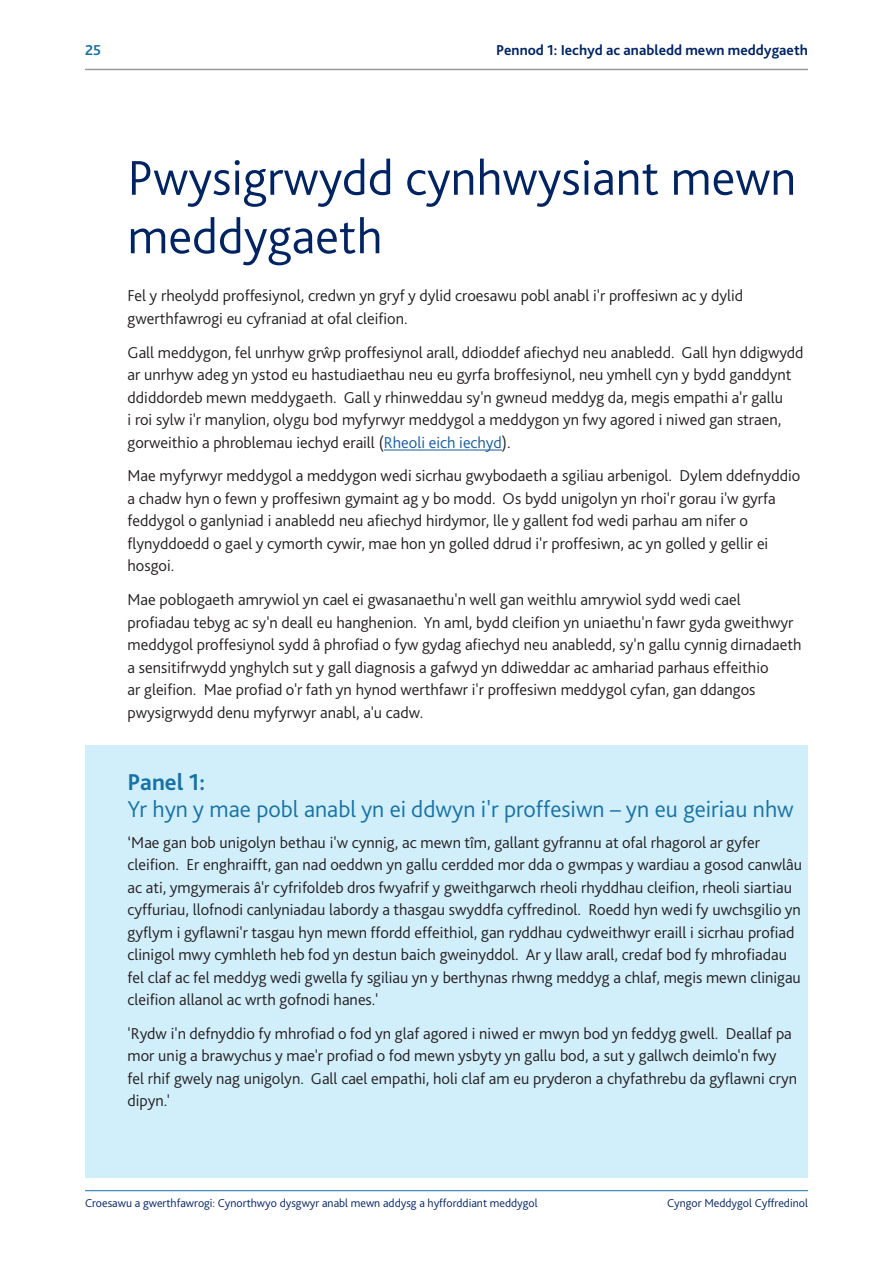
<style>
.page{position:relative;width:893px;height:1263px;background:#fff}
.page>*{position:absolute;margin:0;border:0;box-sizing:border-box;transform-origin:0 0}
.t1{font:300 51px/58.5px "Bliss 2";color:#002361}
.t2{font:300 24px "Bliss 2";color:#1872a3}
.t3{font:700 24px "Bliss 2";color:#1872a3}
.t4{font:300 16.5px/22.5px "Bliss 2";color:#231f20}
.t5{font:700 15px "Bliss 2";color:#002361}
.t6{font:700 15px "Bliss 2";color:#1872a3}
.t7{font:300 12px "Bliss 2";color:#002361}
.s1{color:#175d9e}
</style>
<div class="page">
<hr style="left:85px;top:69px;width:723px;height:1px;background:#9b9b9b">
<hr style="left:85px;top:1190px;width:723px;height:1px;background:#1872a3">
<div style="left:85px;top:746px;width:723px;height:432px;background:#d1eefb"></div>
<hr style="left:384px;top:450px;width:118px;height:1px;background:#175d9e">
<p class="t6" style="left:85px;top:41px;width:17px">25</p>
<p class="t5" style="left:496px;top:41px;width:313px">Pennod 1: Iechyd ac anabledd mewn meddygaeth</p>
<h1 class="t1" style="left:128px;top:147px;width:670px">Pwysigrwydd cynhwysiant mewn meddygaeth</h1>
<p class="t4" style="left:128px;top:284px;width:617px">Fel y rheolydd proffesiynol, credwn yn gryf y dylid croesawu pobl anabl i'r proffesiwn ac y dylid gwerthfawrogi eu cyfraniad at ofal cleifion.</p>
<p class="t4" style="left:128px;top:340px;width:678px">Gall meddygon, fel unrhyw grŵp proffesiynol arall, ddioddef afiechyd neu anabledd. Gall hyn ddigwydd ar unrhyw adeg yn ystod eu hastudiaethau neu eu gyrfa broffesiynol, neu ymhell cyn y bydd ganddynt ddiddordeb mewn meddygaeth. Gall y rhinweddau sy'n gwneud meddyg da, megis empathi a'r gallu<br>i roi sylw i'r manylion, olygu bod myfyrwyr meddygol a meddygon yn fwy agored i niwed gan straen, gorweithio a phroblemau iechyd eraill (<span class="s1">Rheoli eich iechyd</span>).</p>
<p class="t4" style="left:128px;top:464px;width:674px">Mae myfyrwyr meddygol a meddygon wedi sicrhau gwybodaeth a sgiliau arbenigol. Dylem ddefnyddio a chadw hyn o fewn y proffesiwn gymaint ag y bo modd. Os bydd unigolyn yn rhoi'r gorau i'w gyrfa feddygol o ganlyniad i anabledd neu afiechyd hirdymor, lle y gallent fod wedi parhau am nifer o flynyddoedd o gael y cymorth cywir, mae hon yn golled ddrud i'r proffesiwn, ac yn golled y gellir ei hosgoi.</p>
<p class="t4" style="left:128px;top:588px;width:676px">Mae poblogaeth amrywiol yn cael ei gwasanaethu'n well gan weithlu amrywiol sydd wedi cael profiadau tebyg ac sy'n deall eu hanghenion. Yn aml, bydd cleifion yn uniaethu'n fawr gyda gweithwyr meddygol proffesiynol sydd â phrofiad o fyw gydag afiechyd neu anabledd, sy'n gallu cynnig dirnadaeth a sensitifrwydd ynghylch sut y gall diagnosis a gafwyd yn ddiweddar ac amhariad parhaus effeithio<br>ar gleifion. Mae profiad o'r fath yn hynod werthfawr i'r proffesiwn meddygol cyfan, gan ddangos pwysigrwydd denu myfyrwyr anabl, a'u cadw.</p>
<h2 class="t3" style="left:128px;top:767px;width:79px">Panel 1:</h2>
<h2 class="t2" style="left:128px;top:794px;width:668px">Yr hyn y mae pobl anabl yn ei ddwyn i'r proffesiwn – yn eu geiriau nhw</h2>
<p class="t4" style="left:128px;top:830px;width:676px">‘Mae gan bob unigolyn bethau i'w cynnig, ac mewn tîm, gallant gyfrannu at ofal rhagorol ar gyfer cleifion. Er enghraifft, gan nad oeddwn yn gallu cerdded mor dda o gwmpas y wardiau a gosod canwlâu ac ati, ymgymerais â'r cyfrifoldeb dros fwyafrif y gweithgarwch rheoli rhyddhau cleifion, rheoli siartiau cyffuriau, llofnodi canlyniadau labordy a thasgau swyddfa cyffredinol. Roedd hyn wedi fy uwchsgilio yn gyflym i gyflawni'r tasgau hyn mewn ffordd effeithiol, gan ryddhau cydweithwyr eraill i sicrhau profiad clinigol mwy cymhleth heb fod yn destun baich gweinyddol. Ar y llaw arall, credaf bod fy mhrofiadau fel claf ac fel meddyg wedi gwella fy sgiliau yn y berthynas rhwng meddyg a chlaf, megis mewn clinigau cleifion allanol ac wrth gofnodi hanes.'</p>
<p class="t4" style="left:128px;top:1022px;width:671px">'Rydw i'n defnyddio fy mhrofiad o fod yn glaf agored i niwed er mwyn bod yn feddyg gwell. Deallaf pa mor unig a brawychus y mae'r profiad o fod mewn ysbyty yn gallu bod, a sut y gallwch deimlo'n fwy fel rhif gwely nag unigolyn. Gall cael empathi, holi claf am eu pryderon a chyfathrebu da gyflawni cryn dipyn.'</p>
<p class="t7" style="left:85px;top:1196px;width:454px">Croesawu a gwerthfawrogi: Cynorthwyo dysgwyr anabl mewn addysg a hyfforddiant meddygol</p>
<p class="t7" style="left:667px;top:1196px;width:142px">Cyngor Meddygol Cyffredinol</p>
</div>
